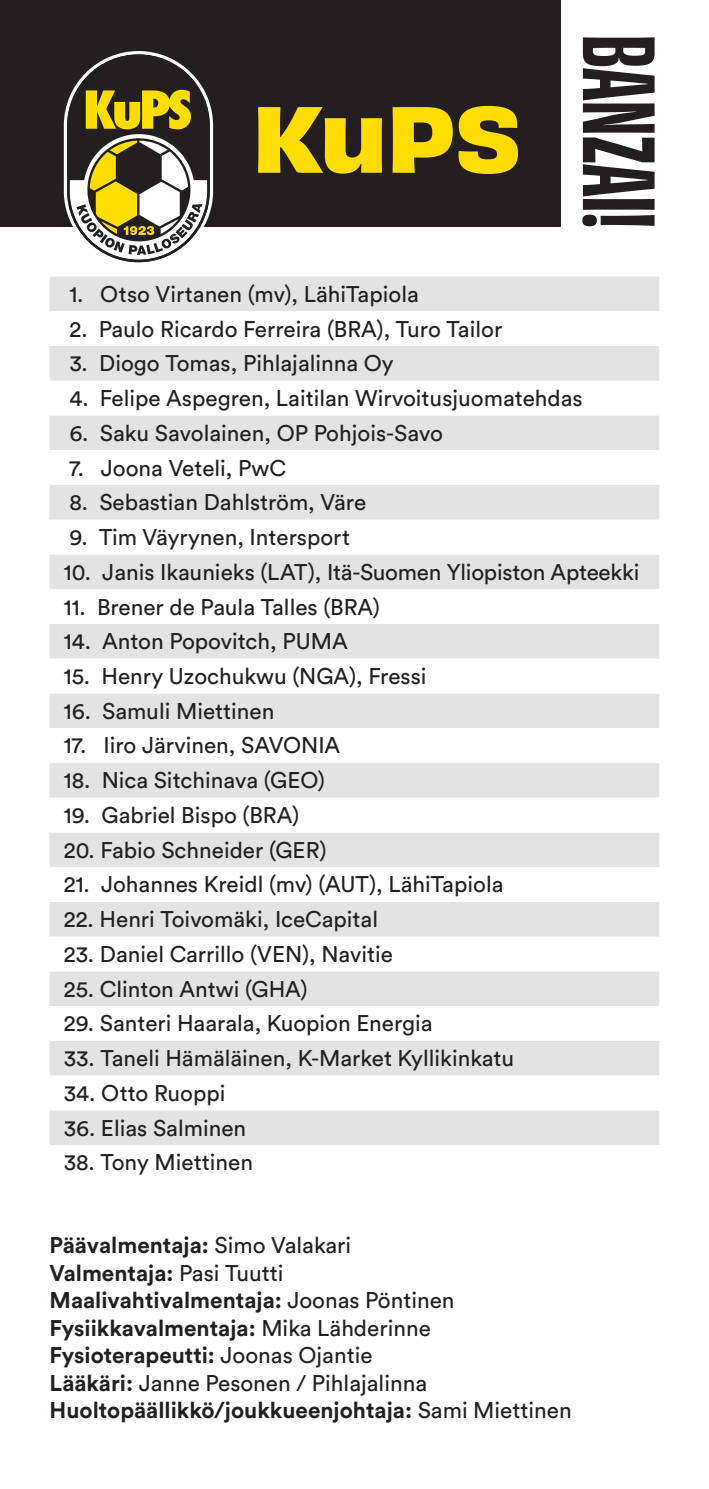
<style>
.page{position:relative;width:709px;height:1489px;background:#fff}
.page>*{position:absolute;margin:0;border:0;box-sizing:border-box;transform-origin:0 0}
.t1{font:700 condensed 95.5px "Obviously";color:#231f20}
.t2{font:700 87.5px "Obviously";color:#fd0}
.pelaajan_teksti{font:22.5px "Circular Pro";color:#231f20}
.valmentaja_lista{font:700 22.5px "Circular Pro";color:#231f20}
.valmentaja_lista-2{font:22.5px "Circular Pro";color:#231f20}
.s1{font-weight:400}
.s2{font-weight:700}
</style>
<div class="page">
<div style="left:0;top:0;width:560px;height:227px;background:#231f20"></div>
<div style="left:64px;top:51px;width:149px;height:214px;border:9px solid #fff;border-radius:70px"></div>
<svg style="left:68px;top:55px;width:140px;height:200px"></svg>
<div style="left:50px;top:276px;width:609px;height:35px;background:#e3e3e3"></div>
<svg style="left:50px;top:346px;width:609px;height:799px;fill:#e3e3e3"></svg>
<p class="t2" style="left:252px;top:69px;width:270px">KuPS</p>
<p class="t1" style="left:687px;top:35px;width:195px;rotate:90deg">BANZAI!</p>
<p class="pelaajan_teksti" style="left:69px;top:279px;width:351px">1. Otso Virtanen (mv), LähiTapiola</p>
<p class="pelaajan_teksti" style="left:69px;top:313px;width:434px">2. Paulo Ricardo Ferreira (BRA), Turo Tailor</p>
<p class="pelaajan_teksti" style="left:69px;top:348px;width:326px">3. Diogo Tomas, Pihlajalinna Oy</p>
<p class="pelaajan_teksti" style="left:69px;top:383px;width:515px">4. Felipe Aspegren, Laitilan Wirvoitusjuomatehdas</p>
<p class="pelaajan_teksti" style="left:69px;top:418px;width:375px">6. Saku Savolainen, OP Pohjois-Savo</p>
<p class="pelaajan_teksti" style="left:69px;top:452px;width:218px">7. Joona Veteli, PwC</p>
<p class="pelaajan_teksti" style="left:69px;top:487px;width:298px">8. Sebastian Dahlström, Väre</p>
<p class="pelaajan_teksti" style="left:69px;top:522px;width:282px">9. Tim Väyrynen, Intersport</p>
<p class="pelaajan_teksti" style="left:64px;top:556px;width:577px">10. Janis Ikaunieks (LAT), Itä-Suomen Yliopiston Apteekki</p>
<p class="pelaajan_teksti" style="left:64px;top:591px;width:318px">11. Brener de Paula Talles (BRA)</p>
<p class="pelaajan_teksti" style="left:64px;top:626px;width:285px">14. Anton Popovitch, PUMA</p>
<p class="pelaajan_teksti" style="left:64px;top:661px;width:364px">15. Henry Uzochukwu (NGA), Fressi</p>
<p class="pelaajan_teksti" style="left:64px;top:695px;width:212px">16. Samuli Miettinen</p>
<p class="pelaajan_teksti" style="left:64px;top:730px;width:278px">17. Iiro Järvinen, SAVONIA</p>
<p class="pelaajan_teksti" style="left:64px;top:765px;width:262px">18. Nica Sitchinava (GEO)</p>
<p class="pelaajan_teksti" style="left:64px;top:800px;width:237px">19. Gabriel Bispo (BRA)</p>
<p class="pelaajan_teksti" style="left:64px;top:834px;width:264px">20. Fabio Schneider (GER)</p>
<p class="pelaajan_teksti" style="left:64px;top:869px;width:441px">21. Johannes Kreidl (mv) (AUT), LähiTapiola</p>
<p class="pelaajan_teksti" style="left:64px;top:904px;width:316px">22. Henri Toivomäki, IceCapital</p>
<p class="pelaajan_teksti" style="left:64px;top:938px;width:331px">23. Daniel Carrillo (VEN), Navitie</p>
<p class="pelaajan_teksti" style="left:64px;top:973px;width:245px">25. Clinton Antwi (GHA)</p>
<p class="pelaajan_teksti" style="left:64px;top:1008px;width:370px">29. Santeri Haarala, Kuopion Energia</p>
<p class="pelaajan_teksti" style="left:64px;top:1043px;width:452px">33. Taneli Hämäläinen, K-Market Kyllikinkatu</p>
<p class="pelaajan_teksti" style="left:64px;top:1077px;width:163px">34. Otto Ruoppi</p>
<p class="pelaajan_teksti" style="left:64px;top:1112px;width:184px">36. Elias Salminen</p>
<p class="pelaajan_teksti" style="left:64px;top:1147px;width:191px">38. Tony Miettinen</p>
<p class="valmentaja_lista" style="left:50px;top:1229px;width:303px">Päävalmentaja: <span class="s1">Simo Valakari</span></p>
<p class="valmentaja_lista" style="left:50px;top:1256px;width:235px">Valmentaja: <span class="s1">Pasi Tuutti</span></p>
<p class="valmentaja_lista" style="left:50px;top:1284px;width:406px">Maalivahtivalmentaja: <span class="s1">Joonas Pöntinen</span></p>
<p class="valmentaja_lista" style="left:50px;top:1311px;width:383px">Fysiikkavalmentaja: <span class="s1">Mika Lähderinne</span></p>
<p class="valmentaja_lista" style="left:50px;top:1339px;width:324px">Fysioterapeutti: <span class="s1">Joonas Ojantie</span></p>
<p class="valmentaja_lista-2" style="left:50px;top:1367px;width:379px"><span class="s2">Lääkäri:</span> Janne Pesonen / Pihlajalinna</p>
<p class="valmentaja_lista" style="left:50px;top:1394px;width:523px">Huoltopäällikkö/joukkueenjohtaja: <span class="s1">Sami Miettinen</span></p>
</div>
